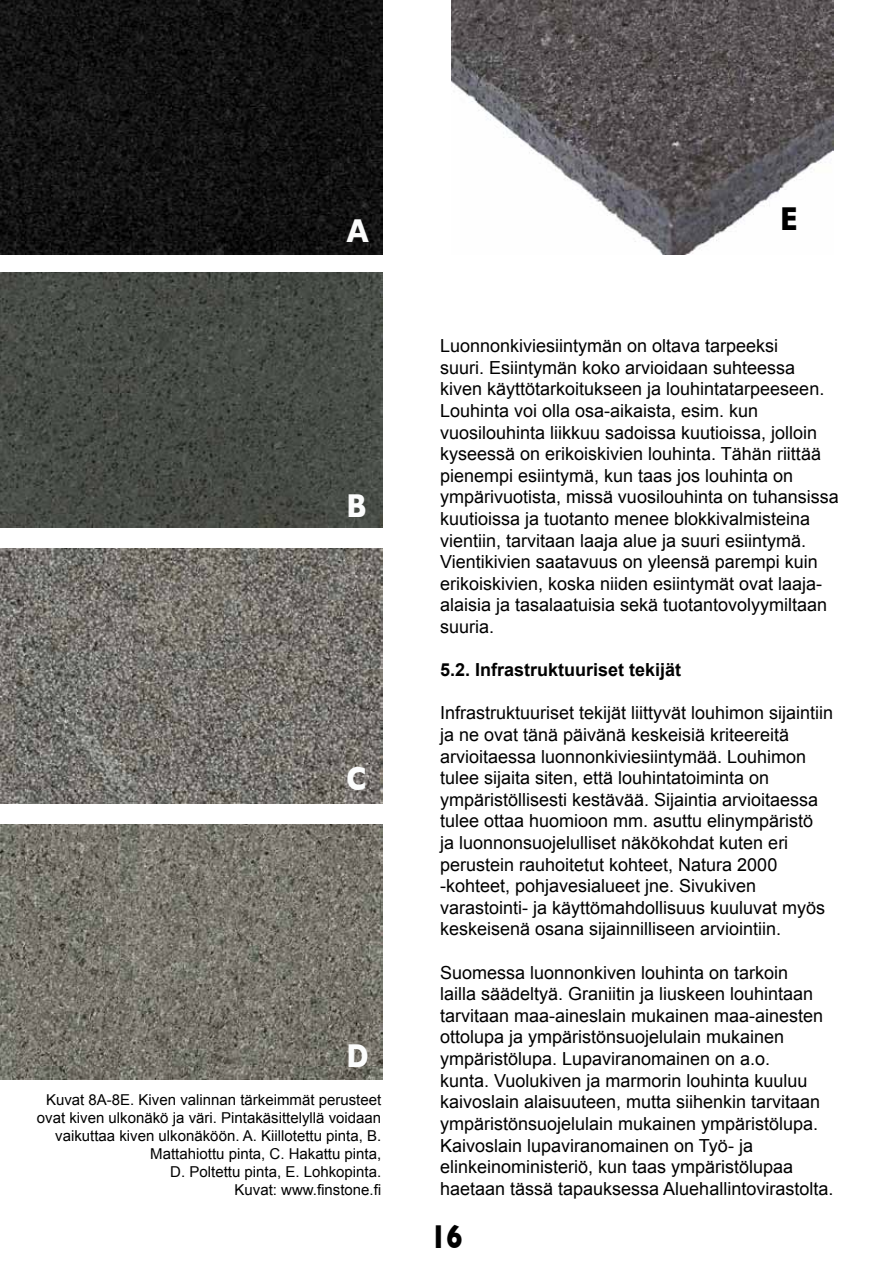
<style>
.page{position:relative;width:893px;height:1263px;background:#fff}
.page>*{position:absolute;margin:0;border:0;box-sizing:border-box;transform-origin:0 0}
.t1{font:700 33.75px "Gill Sans";color:#fbfcfc;scale:.8 1}
.t2{font:700 33.75px "Gill Sans";color:#000;scale:.8 1}
.t3{font:18px/21.6px "Arial";color:#000}
.t4{font:700 18px "Arial";color:#000}
.t5{font:15px/18px "Arial";color:#000;text-align:right}
</style>
<div class="page">
<img style="left:0;top:0;width:382px;height:255px">
<img style="left:0;top:272px;width:382px;height:255px">
<img style="left:0;top:549px;width:382px;height:254px">
<img style="left:0;top:825px;width:382px;height:255px">
<img style="left:451px;top:0;width:382px;height:255px">
<h1 class="t1" style="left:347px;top:211px;width:30px">A</h1>
<h1 class="t1" style="left:347px;top:486px;width:27px">B</h1>
<h1 class="t1" style="left:347px;top:759px;width:27px">C</h1>
<h1 class="t1" style="left:347px;top:1036px;width:29px">D</h1>
<p class="t5" style="left:37px;top:1091px;width:346px">Kuvat 8A-8E. Kiven valinnan tärkeimmät perusteet ovat kiven ulkonäkö ja väri. Pintakäsittelyllä voidaan vaikuttaa kiven ulkonäköön. A. Kiillotettu pinta, B.<br>Mattahiottu pinta, C. Hakattu pinta,<br>D. Poltettu pinta, E. Lohkopinta.<br>Kuvat: www.finstone.fi</p>
<h1 class="t2" style="left:780px;top:199px;width:23px">E</h1>
<p class="t3" style="left:440px;top:335px;width:400px">Luonnonkiviesiintymän on oltava tarpeeksi<br>suuri. Esiintymän koko arvioidaan suhteessa kiven käyttötarkoitukseen ja louhintatarpeeseen.<br>Louhinta voi olla osa-aikaista, esim. kun vuosilouhinta liikkuu sadoissa kuutioissa, jolloin kyseessä on erikoiskivien louhinta. Tähän riittää pienempi esiintymä, kun taas jos louhinta on ympärivuotista, missä vuosilouhinta on tuhansissa kuutioissa ja tuotanto menee blokkivalmisteina vientiin, tarvitaan laaja alue ja suuri esiintymä.<br>Vientikivien saatavuus on yleensä parempi kuin erikoiskivien, koska niiden esiintymät ovat laaja&shy;alaisia ja tasalaatuisia sekä tuotantovolyymiltaan suuria.</p>
<p class="t4" style="left:440px;top:658px;width:243px">5.2. Infrastruktuuriset tekijät</p>
<p class="t3" style="left:440px;top:702px;width:395px">Infrastruktuuriset tekijät liittyvät louhimon sijaintiin ja ne ovat tänä päivänä keskeisiä kriteereitä arvioitaessa luonnonkiviesiintymää. Louhimon tulee sijaita siten, että louhintatoiminta on ympäristöllisesti kestävää. Sijaintia arvioitaessa tulee ottaa huomioon mm. asuttu elinympäristö<br>ja luonnonsuojelulliset näkökohdat kuten eri perustein rauhoitetut kohteet, Natura 2000 -kohteet, pohjavesialueet jne. Sivukiven varastointi- ja käyttömahdollisuus kuuluvat myös keskeisenä osana sijainnilliseen arviointiin.</p>
<p class="t3" style="left:440px;top:962px;width:395px">Suomessa luonnonkiven louhinta on tarkoin<br>lailla säädeltyä. Graniitin ja liuskeen louhintaan tarvitaan maa-aineslain mukainen maa-ainesten ottolupa ja ympäristönsuojelulain mukainen ympäristölupa. Lupaviranomainen on a.o.<br>kunta. Vuolukiven ja marmorin louhinta kuuluu kaivoslain alaisuuteen, mutta siihenkin tarvitaan ympäristönsuojelulain mukainen ympäristölupa.<br>Kaivoslain lupaviranomainen on Työ- ja elinkeinoministeriö, kun taas ympäristölupaa haetaan tässä tapauksessa Aluehallintovirastolta.</p>
<h1 class="t2" style="left:430px;top:1217px;width:42px">16</h1>
</div>
